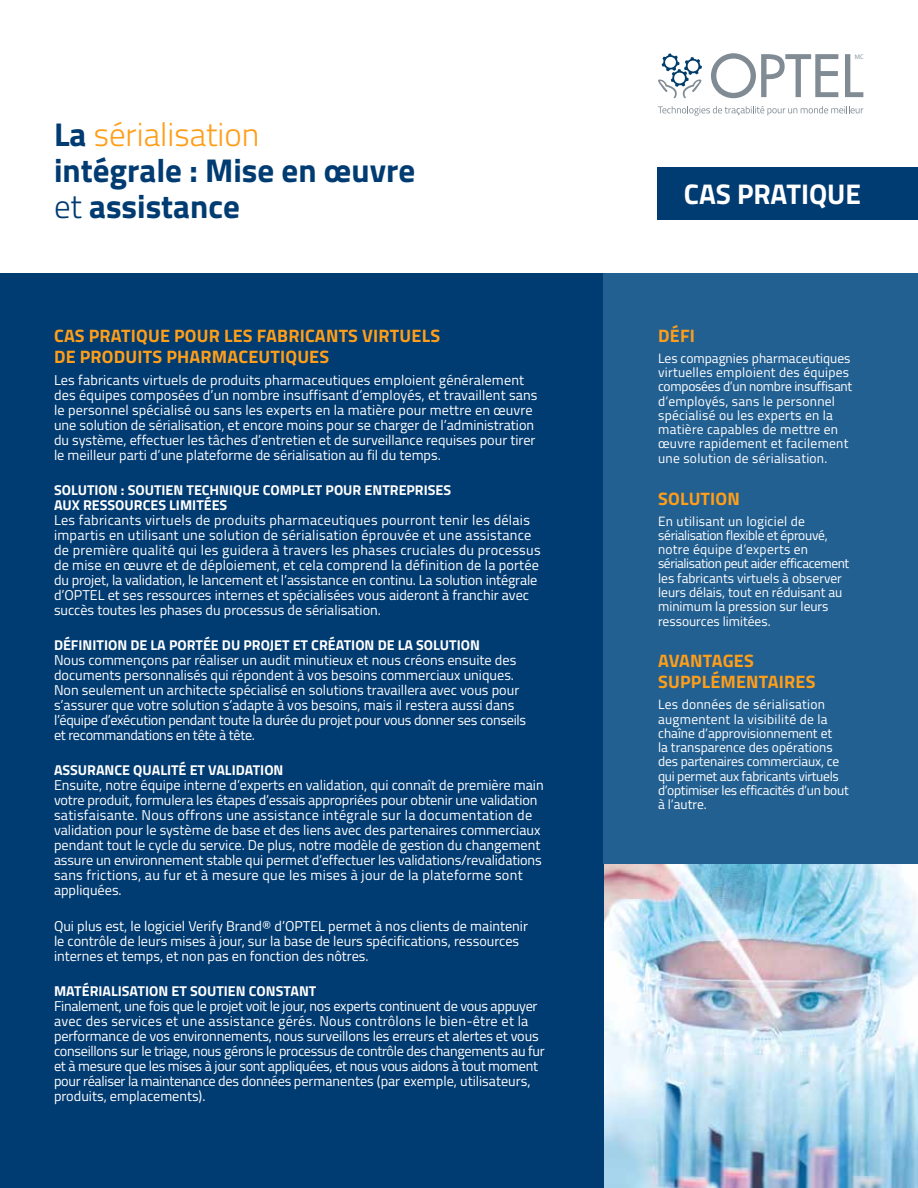
<style>
.page{position:relative;width:918px;height:1188px;background:#fff}
.page>*{position:absolute;margin:0;border:0;box-sizing:border-box;transform-origin:0 0}
.t1{font:700 33px/36px "Titillium";color:#003b71}
.t2{font:700 28.5px "Titillium";color:#fff}
.t3{font:700 18px/21px "Titillium";letter-spacing:.01em;color:#ff9e18}
.t4{font:14.25px/15px "Titillium";color:#fff}
.t5{font:14.25px/15px "Titillium";letter-spacing:-.02em;color:#fff}
.t6{font:700 14.25px/15px "Titillium";color:#fff}
.t7{font:13.5px/14.4px "Titillium";color:#fff}
.t8{font:13.5px/14.4px "Titillium";letter-spacing:.02em;color:#fff}
.t9{font:6.3px "Titillium";color:#808b94}
.s1{font-weight:300;color:#ff9e18}
.s2{font-weight:300}
</style>
<div class="page">
<img style="left:604px;top:864px;width:314px;height:324px">
<div style="left:0;top:274px;width:604px;height:914px;background:#003b71"></div>
<div style="left:604px;top:274px;width:314px;height:590px;background:#236092"></div>
<svg style="left:711px;top:53px;width:127px;height:45px"></svg>
<svg style="left:845px;top:54px;width:18px;height:43px"></svg>
<svg style="left:658px;top:54px;width:44px;height:44px"></svg>
<svg style="left:658px;top:106px;width:205px;height:10px"></svg>
<div style="left:658px;top:167px;width:260px;height:52px;background:#003b71"></div>
<h1 class="t1" style="left:54px;top:115px;width:363px">La <span class="s1">sérialisation<br></span>intégrale : Mise en œuvre <span class="s2">et</span> assistance</h1>
<p class="t3" style="left:54px;top:324px;width:388px">CAS PRATIQUE POUR LES FABRICANTS VIRTUELS<br>DE PRODUITS PHARMACEUTIQUES</p>
<p class="t4" style="left:54px;top:371px;width:485px">Les fabricants virtuels de produits pharmaceutiques emploient généralement des équipes composées d’un nombre insuffisant d’employés, et travaillent sans le personnel spécialisé ou sans les experts en la matière pour mettre en œuvre une solution de sérialisation, et encore moins pour se charger de l’administration du système, effectuer les tâches d’entretien et de surveillance requises pour tirer le meilleur parti d’une plateforme de sérialisation au fil du temps.</p>
<p class="t6" style="left:54px;top:482px;width:399px">SOLUTION : SOUTIEN TECHNIQUE COMPLET POUR ENTREPRISES<br>AUX RESSOURCES LIMITÉES</p>
<p class="t4" style="left:54px;top:512px;width:488px">Les fabricants virtuels de produits pharmaceutiques pourront tenir les délais impartis en utilisant une solution de sérialisation éprouvée et une assistance de première qualité qui les guidera à travers les phases cruciales du processus de mise en œuvre et de déploiement, et cela comprend la définition de la portée du projet, la validation, le lancement et l’assistance en continu. La solution intégrale d’OPTEL et ses ressources internes et spécialisées vous aideront à franchir avec succès toutes les phases du processus de sérialisation.</p>
<p class="t6" style="left:54px;top:637px;width:427px">DÉFINITION DE LA PORTÉE DU PROJET ET CRÉATION DE LA SOLUTION</p>
<p class="t4" style="left:54px;top:652px;width:474px">Nous commençons par réaliser un audit minutieux et nous créons ensuite des documents personnalisés qui répondent à vos besoins commerciaux uniques.<br>Non seulement un architecte spécialisé en solutions travaillera avec vous pour s’assurer que votre solution s’adapte à vos besoins, mais il restera aussi dans l’équipe d’exécution pendant toute la durée du projet pour vous donner ses conseils et recommandations en tête à tête.</p>
<p class="t6" style="left:54px;top:762px;width:231px">ASSURANCE QUALITÉ ET VALIDATION</p>
<p class="t4" style="left:54px;top:777px;width:491px">Ensuite, notre équipe interne d’experts en validation, qui connaît de première main votre produit, formulera les étapes d’essais appropriées pour obtenir une validation satisfaisante. Nous offrons une assistance intégrale sur la documentation de validation pour le système de base et des liens avec des partenaires commerciaux pendant tout le cycle du service. De plus, notre modèle de gestion du changement assure un environnement stable qui permet d’effectuer les validations/revalidations sans frictions, au fur et à mesure que les mises à jour de la plateforme sont appliquées.</p>
<p class="t4" style="left:54px;top:918px;width:475px">Qui plus est, le logiciel Verify Brand® d’OPTEL permet à nos clients de maintenir le contrôle de leurs mises à jour, sur la base de leurs spécifications, ressources internes et temps, et non pas en fonction des nôtres.</p>
<p class="t6" style="left:54px;top:983px;width:264px">MATÉRIALISATION ET SOUTIEN CONSTANT</p>
<p class="t5" style="left:54px;top:998px;width:492px">Finalement, une fois que le projet voit le jour, nos experts continuent de vous appuyer avec des services et une assistance gérés. Nous contrôlons le bien-être et la performance de vos environnements, nous surveillons les erreurs et alertes et vous conseillons sur le triage, nous gérons le processus de contrôle des changements au fur et à mesure que les mises à jour sont appliquées, et nous vous aidons à tout moment pour réaliser la maintenance des données permanentes (par exemple, utilisateurs, produits, emplacements).</p>
<p class="t9" style="left:855px;top:52px;width:10px">MC</p>
<h2 class="t2" style="left:684px;top:172px;width:179px">CAS PRATIQUE</h2>
<p class="t3" style="left:658px;top:324px;width:38px">DÉFI</p>
<p class="t8" style="left:658px;top:350px;width:196px">Les compagnies pharmaceutiques virtuelles emploient des équipes composées d’un nombre insuffisant d’employés, sans le personnel spécialisé ou les experts en la matière capables de mettre en œuvre rapidement et facilement une solution de sérialisation.</p>
<p class="t3" style="left:658px;top:487px;width:83px">SOLUTION</p>
<p class="t7" style="left:658px;top:513px;width:193px">En utilisant un logiciel de sérialisation flexible et éprouvé, notre équipe d’experts en sérialisation peut aider efficacement les fabricants virtuels à observer leurs délais, tout en réduisant au minimum la pression sur leurs ressources limitées.</p>
<p class="t3" style="left:658px;top:650px;width:159px">AVANTAGES<br>SUPPLÉMENTAIRES</p>
<p class="t7" style="left:658px;top:697px;width:192px">Les données de sérialisation augmentent la visibilité de la chaîne d’approvisionnement et<br>la transparence des opérations des partenaires commerciaux, ce qui permet aux fabricants virtuels d’optimiser les efficacités d’un bout à l’autre.</p>
</div>
